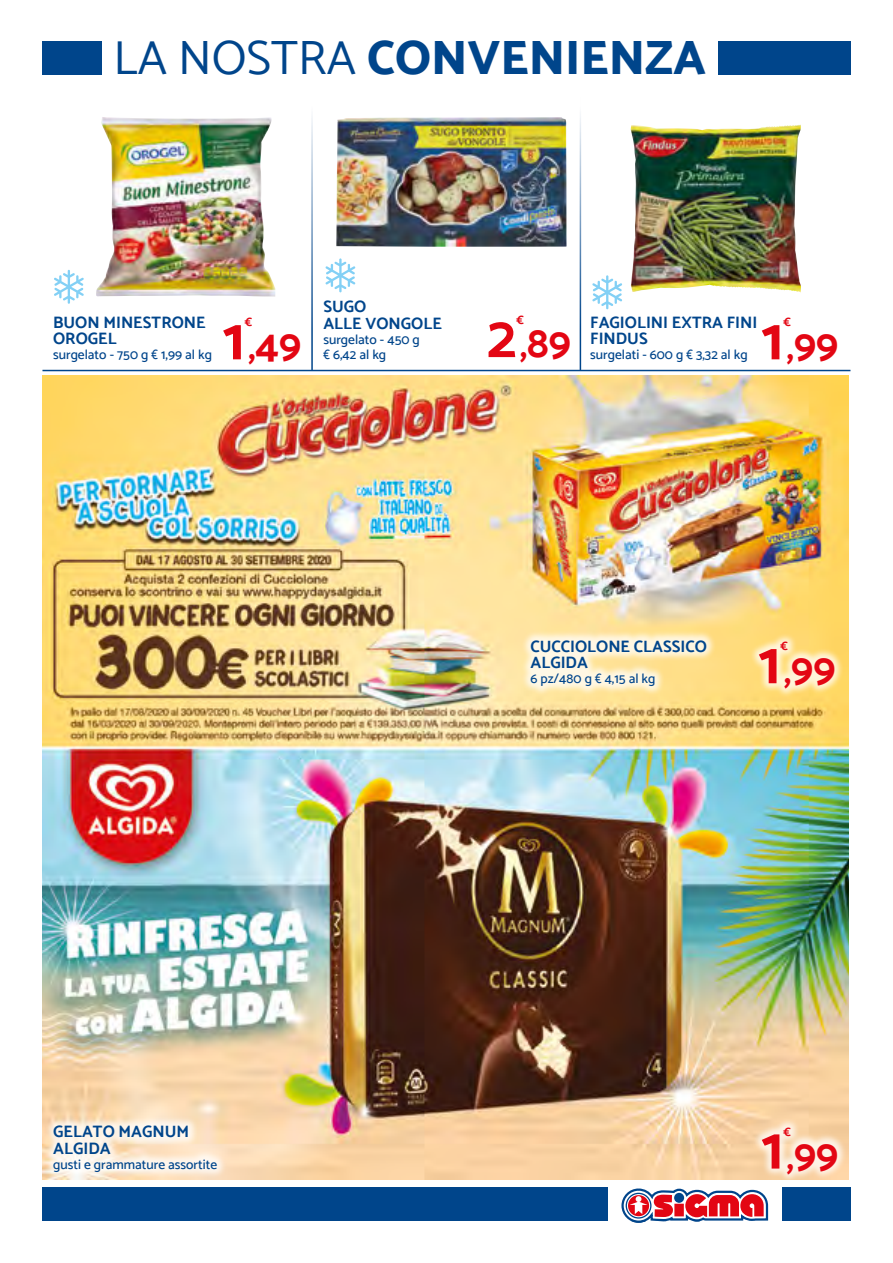
<style>
.page{position:relative;width:893px;height:1263px;background:#fff}
.page>*{position:absolute;margin:0;border:0;box-sizing:border-box;transform-origin:0 0}
.t1{font:700 60.3px "Catamaran";color:#e30613}
.t2{font:800 48px "Catamaran";color:#00458b}
.t3{font:700 42px "Catamaran";color:#e30613}
.t4{font:700 16.5px/16.5px "Catamaran";color:#00458b}
.t5{font:500 13.5px "Catamaran";color:#00458b}
.t6{font:500 13.5px "Catamaran";color:#00458b;scale:.8 1}
.t7{font:700 12px "Catamaran";color:#e30613}
.s1{font-weight:400}
.s2{font-size:36px}
</style>
<div class="page">
<div style="left:42px;top:41px;width:808px;height:34px;background:#00458b"></div>
<div style="left:102px;top:41px;width:615px;height:34px;background:#fff"></div>
<div style="left:42px;top:1188px;width:808px;height:33px;background:#00458b"></div>
<div style="left:608px;top:1188px;width:173px;height:33px;background:#fff"></div>
<svg style="left:621px;top:1188px;width:148px;height:35px"></svg>
<hr style="left:42px;top:370px;width:808px;height:1px;background:#00458b">
<hr style="left:311px;top:97px;width:2px;height:273px;background:#00458b">
<img style="left:631px;top:125px;width:170px;height:167px">
<svg style="left:592px;top:275px;width:30px;height:34px"></svg>
<img style="left:336px;top:117px;width:231px;height:130px">
<svg style="left:325px;top:258px;width:30px;height:34px"></svg>
<img style="left:96px;top:117px;width:179px;height:180px">
<svg style="left:54px;top:270px;width:30px;height:34px"></svg>
<hr style="left:580px;top:97px;width:1px;height:273px;background:#00458b">
<img style="left:43px;top:375px;width:806px;height:804px">
<div style="left:752px;top:1118px;width:95px;height:65px;background:#fff;opacity:.75"></div>
<div style="left:43px;top:1116px;width:183px;height:65px;background:#fff;opacity:.75"></div>
<div style="left:749px;top:633px;width:95px;height:64px;background:#fff;opacity:.75"></div>
<div style="left:521px;top:631px;width:195px;height:66px;background:#fff;opacity:.75"></div>
<h2 class="t2" style="left:114px;top:30px;width:594px"><span class="s1">LA NOSTRA</span> CONVENIENZA</h2>
<p class="t4" style="left:53px;top:314px;width:154px">BUON MINESTRONE<br>OROGEL</p>
<p class="t5" style="left:53px;top:347px;width:160px">surgelato - 750 g € 1,99 al kg</p>
<p class="t7" style="left:245px;top:315px;width:9px">€</p>
<h3 class="t3" style="left:248px;top:320px;width:55px"><span class="s2">,</span>49</h3>
<h1 class="t1" style="left:223px;top:303px;width:24px">1</h1>
<p class="t4" style="left:323px;top:298px;width:120px">SUGO<br>ALLE VONGOLE</p>
<p class="t5" style="left:323px;top:331px;width:98px">surgelato - 450 g</p>
<p class="t6" style="left:323px;top:346px;width:80px">€ 6,42 al kg</p>
<p class="t7" style="left:516px;top:313px;width:9px">€</p>
<h3 class="t3" style="left:520px;top:318px;width:53px"><span class="s2">,</span>89</h3>
<h1 class="t1" style="left:487px;top:301px;width:31px">2</h1>
<p class="t4" style="left:590px;top:314px;width:168px">FAGIOLINI EXTRA FINI<br>FINDUS</p>
<p class="t7" style="left:783px;top:315px;width:9px">€</p>
<h3 class="t3" style="left:787px;top:320px;width:53px"><span class="s2">,</span>99</h3>
<h1 class="t1" style="left:761px;top:303px;width:24px">1</h1>
<p class="t5" style="left:590px;top:347px;width:159px">surgelati - 600 g € 3,32 al kg</p>
<p class="t4" style="left:530px;top:638px;width:178px">CUCCIOLONE CLASSICO<br>ALGIDA</p>
<p class="t5" style="left:530px;top:671px;width:127px">6 pz/480 g € 4,15 al kg</p>
<p class="t7" style="left:780px;top:639px;width:9px">€</p>
<h3 class="t3" style="left:784px;top:644px;width:53px"><span class="s2">,</span>99</h3>
<h1 class="t1" style="left:758px;top:627px;width:24px">1</h1>
<p class="t4" style="left:53px;top:1123px;width:138px">GELATO MAGNUM<br>ALGIDA</p>
<p class="t5" style="left:53px;top:1156px;width:165px">gusti e grammature assortite</p>
<p class="t7" style="left:783px;top:1124px;width:9px">€</p>
<h3 class="t3" style="left:787px;top:1129px;width:53px"><span class="s2">,</span>99</h3>
<h1 class="t1" style="left:761px;top:1112px;width:24px">1</h1>
</div>
